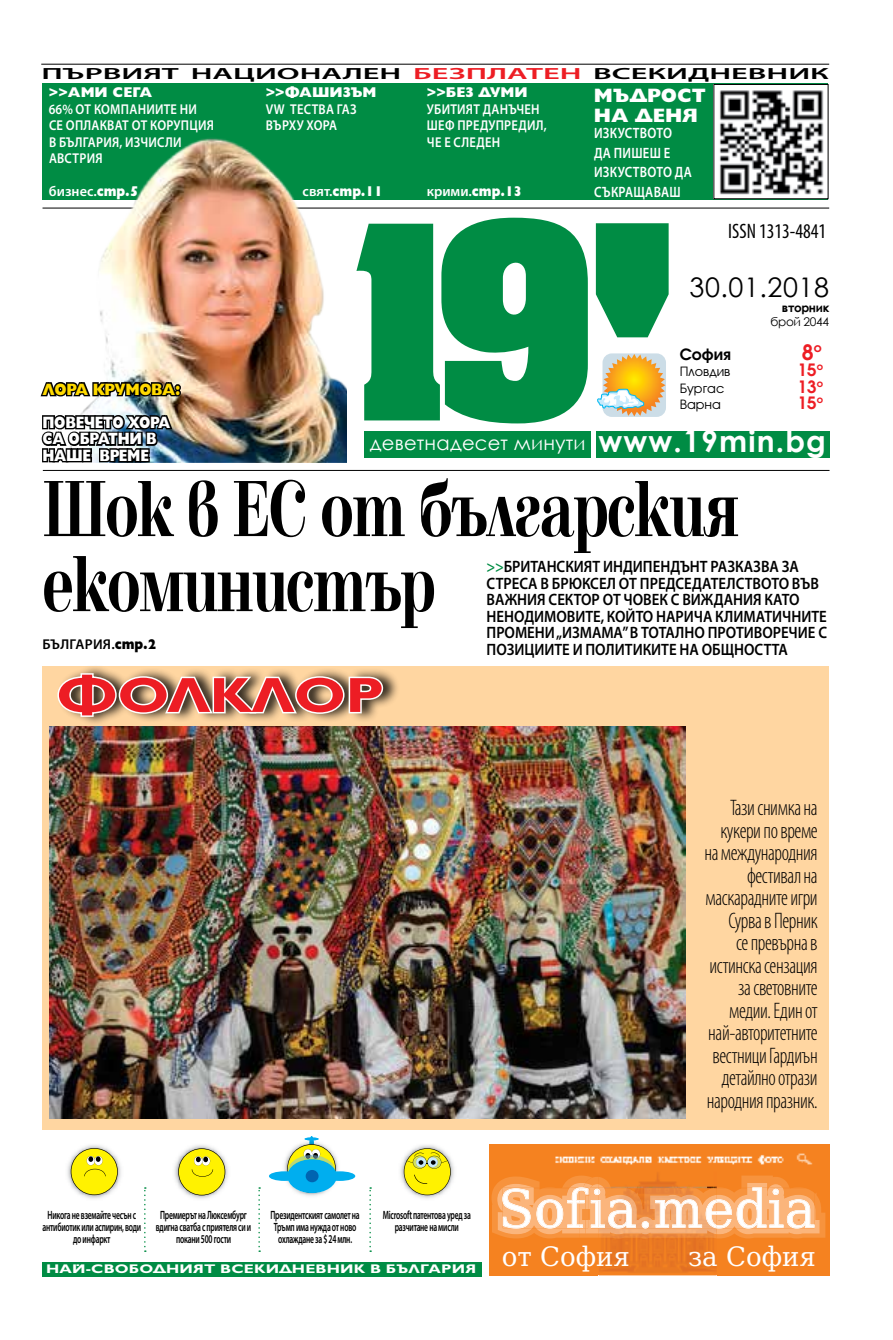
<style>
.page{position:relative;width:893px;height:1340px;background:#fff}
.page>*{position:absolute;margin:0;border:0;box-sizing:border-box;transform-origin:0 0}
.t1{font:700 82.5px/75px "Elfin CYR";letter-spacing:-.025em;color:#000;scale:.72 1}
.t2{font:52.35px "DejaVu Serif";color:#fff}
.t3{font:700 49.5px "Gilt";letter-spacing:-.01em;color:#ed1d24;scale:1.2 1}
.t4{font:700 29.85px "Century Gothic";letter-spacing:.04em;color:#fff}
.t5{font:27px "Century Gothic";letter-spacing:.02em;color:#000}
.t6{font:26.85px "DejaVu Serif";color:#fff}
.t7{font:300 condensed 22.5px/22.5px "Myriad Pro";letter-spacing:-.02em;color:#000;text-align:right;scale:.92 1}
.t8{font:700 22.35px "Avanti CYR";color:#ed1d24}
.t9{font:condensed 21px "Myriad Pro";color:#000;scale:.95 1}
.t10{font:19.5px "Century Gothic";letter-spacing:.01em;color:#fff}
.t11{font:800 19.5px/19.5px "Gilt";color:#fff}
.t12{font:700 17.85px "Avanti CYR";color:#ed1d24}
.t13{font:600 16.5px/16.5px "Myriad Pro";color:#000;scale:.9 1}
.t14{font:800 16.5px/16.5px "Gilt";letter-spacing:-.02em;color:#fff;scale:.82 1}
.t15{font:800 16.5px "Gilt";letter-spacing:-.02em;color:#ffda00;scale:.89 1}
.t16{font:700 16.35px "Avanti CYR";color:#000}
.t17{font:600 16.2px "Myriad Pro";color:#000;scale:2 1}
.t18{font:600 15px/19.5px "Myriad Pro";letter-spacing:.02em;color:#fff;scale:.85 1}
.t19{font:600 14.25px/16.5px "Myriad Pro";letter-spacing:.02em;color:#fff;scale:.88 1}
.t20{font:800 14.25px "Gilt";color:#fff}
.t21{font:600 14.25px "Myriad Pro";letter-spacing:.02em;color:#fff}
.t22{font:600 14.25px "Myriad Pro";letter-spacing:.02em;color:#000}
.t23{font:800 14.25px "Gilt";color:#fff;scale:.89 1}
.t24{font:13.35px "Avanti CYR";color:#000}
.t25{font:700 12.6px "Gilt";letter-spacing:.01em;color:#fff;scale:1.26 1}
.t26{font:600 12px/12px "Myriad Pro";letter-spacing:-.03em;color:#000;text-align:center;scale:.63 1}
.t27{font:12px "Century Gothic";letter-spacing:-.03em;color:#000}
.t28{font:700 12px "Century Gothic";letter-spacing:-.03em;color:#000}
.s1{color:#ed1d24}
.s2{font-family:"Gilt";font-weight:800}
.s3{font-family:"Myriad Pro";font-weight:600}
.s4{color:#008c44}
</style>
<div class="page">
<svg style="left:596px;top:223px;width:73px;height:114px;background:#1d9959"></svg>
<div style="left:364px;top:431px;width:465px;height:27px;background:#008c44"></div>
<div style="left:591px;top:426px;width:5px;height:34px;background:#fff"></div>
<hr style="left:43px;top:208px;width:786px;height:1px;background:#000">
<svg style="left:356px;top:218px;width:232px;height:205px"></svg>
<hr style="left:43px;top:470px;width:786px;height:1px;background:#000">
<hr style="left:41px;top:64px;width:788px;height:1px;background:#000">
<div style="left:43px;top:83px;width:785px;height:117px;background:#008c44"></div>
<div style="left:714px;top:84px;width:114px;height:115px;background:#fff"></div>
<img style="left:719px;top:90px;width:105px;height:105px">
<div style="left:43px;top:665px;width:786px;height:464px;background:#ffd6a1"></div>
<svg style="left:602px;top:353px;width:64px;height:64px"></svg>
<img style="left:603px;top:354px;width:62px;height:62px">
<svg style="left:597px;top:389px;width:47px;height:20px"></svg>
<img style="left:42px;top:130px;width:305px;height:332px">
<div style="left:174px;top:389px;width:7px;height:7px;border:3px solid #000;border-radius:50%"></div>
<div style="left:174px;top:384px;width:7px;height:7px;border:3px solid #000;border-radius:50%"></div>
<img style="left:40px;top:377px;width:139px;height:86px">
<div style="left:42px;top:1261px;width:440px;height:14px;background:#008c44"></div>
<div style="left:489px;top:1143px;width:340px;height:132px;background:#f58220"></div>
<img style="left:555px;top:1153px;width:258px;height:12px">
<img style="left:599px;top:1173px;width:118px;height:103px">
<svg style="left:491px;top:1175px;width:334px;height:63px"></svg>
<img style="left:49px;top:726px;width:636px;height:392px">
<img style="left:67px;top:1145px;width:54px;height:54px">
<svg style="left:71px;top:1148px;width:47px;height:47px;background:#e7de39"></svg>
<img style="left:400px;top:1145px;width:54px;height:54px">
<svg style="left:404px;top:1148px;width:47px;height:47px;background:#e0db44"></svg>
<div style="left:309px;top:1136px;width:5px;height:16px;background:#07b0ef;border-radius:50%"></div>
<img style="left:281px;top:1156px;width:61px;height:40px">
<img style="left:304px;top:1137px;width:15px;height:3px">
<svg style="left:287px;top:1140px;width:49px;height:52px"></svg>
<div style="left:287px;top:1159px;width:50px;height:34px;background:#00aeef;border-radius:50%"></div>
<div style="left:306px;top:1169px;width:13px;height:13px;background:#0064b1;border-radius:50%"></div>
<div style="left:269px;top:1171px;width:31px;height:9px;background:#00aeef;border-radius:50%"></div>
<div style="left:324px;top:1171px;width:31px;height:9px;background:#00aeef;border-radius:50%"></div>
<img style="left:174px;top:1145px;width:54px;height:54px">
<svg style="left:178px;top:1148px;width:47px;height:47px;background:#e7df39"></svg>
<svg style="left:144px;top:1187px;width:2px;height:64px"></svg>
<svg style="left:258px;top:1187px;width:2px;height:64px"></svg>
<svg style="left:369px;top:1187px;width:2px;height:64px"></svg>
<div style="left:57px;top:664px;width:343px;height:62px;background:#000;opacity:.8"></div>
<svg style="left:57px;top:671px;width:328px;height:47px;background:#bba78e"></svg>
<h3 class="t17" style="left:42px;top:63px;width:395px">ПЪРВИЯТ НАЦИОНАЛЕН <span class="s1">БЕЗПЛАТЕН</span> ВСЕКИДНЕВНИК</h3>
<p class="t20" style="left:49px;top:84px;width:105px">&gt;&gt;АМИ СЕГА</p>
<p class="t19" style="left:49px;top:100px;width:189px">66% ОТ КОМПАНИИТЕ НИ<br>СЕ ОПЛАКВАТ ОТ КОРУПЦИЯ<br>В БЪЛГАРИЯ, ИЗЧИСЛИ<br>АВСТРИЯ</p>
<p class="t21" style="left:49px;top:182px;width:91px">бизнес.<span class="s2">стр.5</span></p>
<h3 class="t15" style="left:43px;top:380px;width:156px">ЛОРА КРУМОВА:</h3>
<h3 class="t14" style="left:43px;top:414px;width:158px">ПОВЕЧЕТО ХОРА<br>СА ОБРАТНИ В<br>НАШЕ ВРЕМЕ</h3>
<p class="t20" style="left:266px;top:84px;width:112px">&gt;&gt;ФАШИЗЪМ</p>
<p class="t19" style="left:266px;top:100px;width:105px">VW ТЕСТВА ГАЗ<br>ВЪРХУ ХОРА</p>
<p class="t23" style="left:303px;top:183px;width:92px"><span class="s3">свят.</span>стр.11</p>
<p class="t20" style="left:427px;top:84px;width:102px">&gt;&gt;БЕЗ ДУМИ</p>
<p class="t19" style="left:427px;top:100px;width:138px">УБИТИЯТ ДАНЪЧЕН<br>ШЕФ ПРЕДУПРЕДИЛ,<br>ЧЕ Е СЛЕДЕН</p>
<p class="t21" style="left:427px;top:182px;width:97px">крими.<span class="s2">стр.13</span></p>
<h3 class="t11" style="left:594px;top:86px;width:113px">МЪДРОСТ<br>НА ДЕНЯ</h3>
<p class="t18" style="left:594px;top:123px;width:116px">ИЗКУСТВОТО<br>ДА ПИШЕШ Е<br>ИЗКУСТВОТО ДА<br>СЪКРАЩАВАШ</p>
<h3 class="t9" style="left:728px;top:218px;width:104px">ISSN 1313-4841</h3>
<h3 class="t10" style="left:370px;top:429px;width:217px">деветнадесет минути</h3>
<h3 class="t5" style="left:690px;top:268px;width:141px">30.01.2018</h3>
<p class="t28" style="left:782px;top:298px;width:49px">вторник</p>
<p class="t27" style="left:771px;top:313px;width:60px">брой 2044</p>
<h3 class="t16" style="left:680px;top:344px;width:53px">София</h3>
<h3 class="t8" style="left:802px;top:338px;width:21px">8<sup>о</sup></h3>
<p class="t24" style="left:680px;top:364px;width:52px">Пловдив</p>
<h3 class="t12" style="left:798px;top:359px;width:27px">15<sup>о</sup></h3>
<p class="t24" style="left:680px;top:380px;width:46px">Бургас</p>
<h3 class="t12" style="left:798px;top:375px;width:27px">13<sup>о</sup></h3>
<p class="t24" style="left:680px;top:397px;width:43px">Варна</p>
<h3 class="t12" style="left:798px;top:392px;width:27px">15<sup>о</sup></h3>
<h3 class="t4" style="left:598px;top:419px;width:229px">www.19min.bg</h3>
<h1 class="t1" style="left:43px;top:473px;width:969px">Шок в ЕС от българския екоминистър</h1>
<p class="t13" style="left:486px;top:558px;width:380px"><span class="s4">&gt;&gt;</span>БРИТАНСКИЯТ ИНДИПЕНДЪНТ РАЗКАЗВА ЗА СТРЕСА В БРЮКСЕЛ ОТ ПРЕДСЕДАТЕЛСТВОТО ВЪВ ВАЖНИЯ СЕКТОР ОТ ЧОВЕК С ВИЖДАНИЯ КАТО НЕНОДИМОВИТЕ, КОЙТО НАРИЧА КЛИМАТИЧНИТЕ ПРОМЕНИ „ИЗМАМА” В ТОТАЛНО ПРОТИВОРЕЧИЕ С ПОЗИЦИИТЕ И ПОЛИТИКИТЕ НА ОБЩНОСТТА</p>
<p class="t22" style="left:43px;top:634px;width:115px">БЪЛГАРИЯ.<span class="s2">стр.2</span></p>
<h3 class="t3" style="left:56px;top:667px;width:275px">ФОЛКЛОР</h3>
<h3 class="t7" style="left:704px;top:796px;width:125px">Тази снимка на кукери по време на международния фестивал на маскарадните игри<br>Сурва в Перник<br>се превърна в истинска сензация за световните медии. Един от най-авторитетните вестници Гардиън детайлно отрази народния празник.</h3>
<p class="t26" style="left:43px;top:1208px;width:158px">Никога не вземайте чесън с антибиотик или аспирин, води до инфаркт</p>
<p class="t26" style="left:156px;top:1208px;width:153px">Премиерът на Люксембург вдигна сватба с приятеля си и покани 500 гости</p>
<p class="t26" style="left:271px;top:1208px;width:143px">Президентският самолет на<br>Тръмп има нужда от ново охлаждане за $ 24 млн.</p>
<p class="t26" style="left:383px;top:1208px;width:142px">Microsoft патентова уред за разчитане на мисли</p>
<p class="t25" style="left:46px;top:1261px;width:343px">НАЙ-СВОБОДНИЯТ ВСЕКИДНЕВНИК В БЪЛГАРИЯ</p>
<h2 class="t2" style="left:498px;top:1169px;width:319px">Sofia.media</h2>
<h3 class="t6" style="left:502px;top:1235px;width:130px">от София</h3>
<h3 class="t6" style="left:688px;top:1235px;width:129px">за София</h3>
</div>
